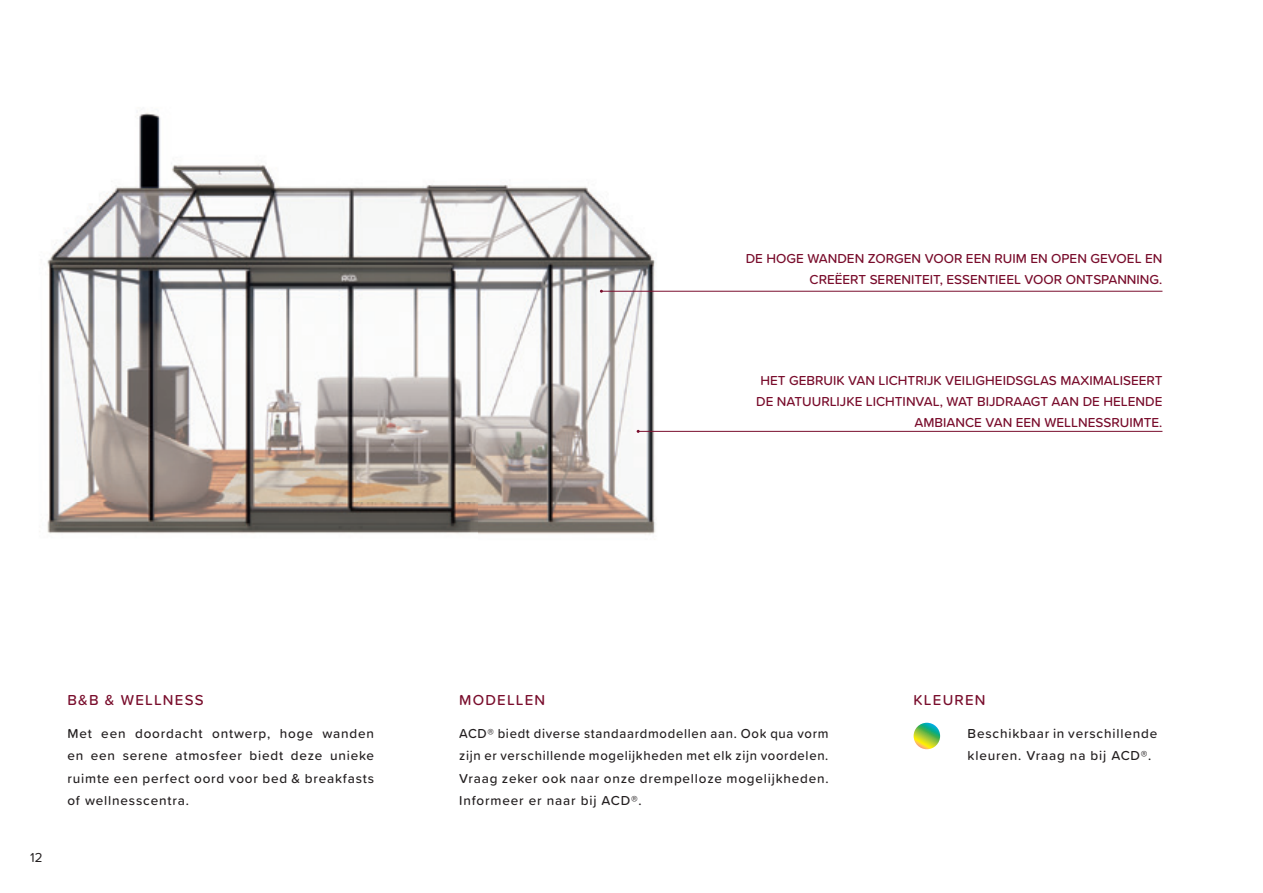
<style>
.page{position:relative;width:1263px;height:893px;background:#fff}
.page>*{position:absolute;margin:0;border:0;box-sizing:border-box;transform-origin:0 0}
.t1{font:500 15px "Proxima Soft";letter-spacing:.08em;color:#790d2c}
.t2{font:500 13.5px/22.5px "Proxima Soft";letter-spacing:.06em;color:#231f20;text-align:justify}
.t3{font:500 13.5px/21px "Proxima Soft";color:#790d2c;text-align:right}
.t4{font:13.5px "Proxima Soft";color:#231f20}
</style>
<div class="page">
<img style="left:47px;top:112px;width:629px;height:423px">
<hr style="left:601px;top:291px;width:561px;height:1px;background:#790d2c">
<hr style="left:638px;top:431px;width:524px;height:1px;background:#790d2c">
<svg style="left:914px;top:723px;width:26px;height:26px"></svg>
<p class="t3" style="left:746px;top:247px;width:418px">DE HOGE WANDEN ZORGEN VOOR EEN RUIM EN OPEN GEVOEL EN<br>CREËERT SERENITEIT, ESSENTIEEL VOOR ONTSPANNING.</p>
<p class="t3" style="left:756px;top:369px;width:408px">HET GEBRUIK VAN LICHTRIJK VEILIGHEIDSGLAS MAXIMALISEERT<br>DE NATUURLIJKE LICHTINVAL, WAT BIJDRAAGT AAN DE HELENDE<br>AMBIANCE VAN EEN WELLNESSRUIMTE.</p>
<p class="t4" style="left:30px;top:847px;width:14px">12</p>
<p class="t1" style="left:67px;top:689px;width:138px">B&amp;B &amp; WELLNESS</p>
<p class="t2" style="left:67px;top:721px;width:308px">Met een doordacht ontwerp, hoge wanden en een serene atmosfeer biedt deze unieke ruimte een perfect oord voor bed &amp; breakfasts of wellnesscentra.</p>
<p class="t1" style="left:459px;top:689px;width:88px">MODELLEN</p>
<p class="t2" style="left:459px;top:721px;width:371px">ACD® biedt diverse standaardmodellen aan. Ook qua vorm zijn er verschillende mogelijkheden met elk zijn voordelen.<br>Vraag zeker ook naar onze drempelloze mogelijkheden.<br>Informeer er naar bij ACD®.</p>
<p class="t1" style="left:914px;top:689px;width:73px">KLEUREN</p>
<p class="t2" style="left:968px;top:721px;width:191px">Beschikbaar in verschillende kleuren. Vraag na bij ACD®.</p>
</div>
